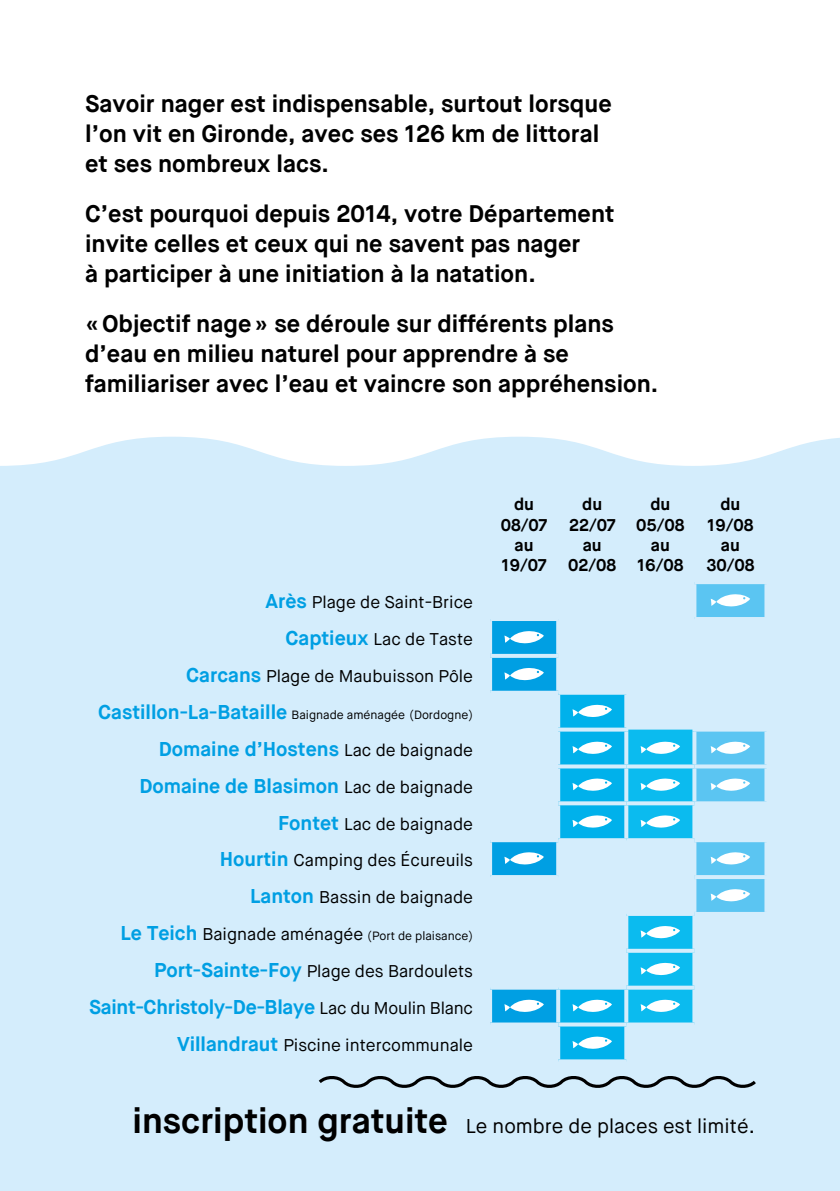
<style>
.page{position:relative;width:840px;height:1191px;background:#fff}
.page>*{position:absolute;margin:0;border:0;box-sizing:border-box;transform-origin:0 0}
.t1{font:700 24px/30px "Maison Neue";color:#000}
.t2{font:700 20px/36.8px "Maison Neue";color:#009fe3;text-align:right}
.t3{font:20px "Maison Neue";color:#000}
.t4{font:17px/36.8px "Maison Neue";color:#000;text-align:right}
.t5{font:700 17px/20.4px "Maison Neue";color:#000;text-align:center}
.t6{font:12px "Maison Neue";color:#000}
.s1{font-weight:700;font-size:20px;color:#009fe3}
.s2{font-weight:400;font-size:17px;color:#000}
.s3{font-size:17px}
.s4{font-weight:700;font-size:35.4px}
</style>
<div class="page">
<div style="left:0;top:437px;width:839px;height:754px;background:#d4edfc"></div>
<hr style="left:85px;top:489px;width:405px;height:4px;background:#d4edfc">
<hr style="left:85px;top:493px;width:4px;height:87px;background:#d4edfc">
<hr style="left:85px;top:580px;width:405px;height:4px;background:#d4edfc">
<hr style="left:85px;top:584px;width:4px;height:33px;background:#d4edfc">
<hr style="left:490px;top:580px;width:68px;height:4px;background:#d4edfc">
<hr style="left:558px;top:580px;width:68px;height:4px;background:#d4edfc">
<hr style="left:626px;top:580px;width:68px;height:4px;background:#d4edfc">
<hr style="left:694px;top:580px;width:74px;height:4px;background:#d4edfc">
<hr style="left:764px;top:584px;width:4px;height:33px;background:#d4edfc">
<hr style="left:85px;top:617px;width:405px;height:4px;background:#d4edfc">
<hr style="left:85px;top:621px;width:4px;height:33px;background:#d4edfc">
<hr style="left:694px;top:617px;width:74px;height:4px;background:#d4edfc">
<hr style="left:764px;top:621px;width:4px;height:33px;background:#d4edfc">
<hr style="left:85px;top:654px;width:405px;height:4px;background:#d4edfc">
<hr style="left:85px;top:658px;width:4px;height:32px;background:#d4edfc">
<hr style="left:694px;top:654px;width:74px;height:4px;background:#d4edfc">
<hr style="left:764px;top:658px;width:4px;height:32px;background:#d4edfc">
<hr style="left:85px;top:690px;width:405px;height:4px;background:#d4edfc">
<hr style="left:85px;top:694px;width:4px;height:33px;background:#d4edfc">
<hr style="left:692px;top:690px;width:76px;height:4px;background:#d4edfc">
<hr style="left:764px;top:694px;width:4px;height:33px;background:#d4edfc">
<hr style="left:85px;top:727px;width:405px;height:4px;background:#d4edfc">
<hr style="left:85px;top:731px;width:4px;height:33px;background:#d4edfc">
<hr style="left:692px;top:727px;width:76px;height:4px;background:#d4edfc">
<hr style="left:764px;top:731px;width:4px;height:33px;background:#d4edfc">
<hr style="left:85px;top:764px;width:407px;height:4px;background:#d4edfc">
<hr style="left:85px;top:768px;width:4px;height:33px;background:#d4edfc">
<hr style="left:694px;top:764px;width:74px;height:4px;background:#d4edfc">
<hr style="left:764px;top:768px;width:4px;height:33px;background:#d4edfc">
<hr style="left:85px;top:801px;width:405px;height:4px;background:#d4edfc">
<hr style="left:85px;top:805px;width:4px;height:33px;background:#d4edfc">
<hr style="left:694px;top:801px;width:74px;height:4px;background:#d4edfc">
<hr style="left:764px;top:805px;width:4px;height:33px;background:#d4edfc">
<hr style="left:85px;top:838px;width:405px;height:4px;background:#d4edfc">
<hr style="left:85px;top:842px;width:4px;height:33px;background:#d4edfc">
<hr style="left:694px;top:838px;width:74px;height:4px;background:#d4edfc">
<hr style="left:764px;top:842px;width:4px;height:33px;background:#d4edfc">
<hr style="left:85px;top:875px;width:405px;height:4px;background:#d4edfc">
<hr style="left:85px;top:879px;width:4px;height:33px;background:#d4edfc">
<hr style="left:694px;top:875px;width:74px;height:4px;background:#d4edfc">
<hr style="left:764px;top:879px;width:4px;height:33px;background:#d4edfc">
<hr style="left:85px;top:912px;width:405px;height:4px;background:#d4edfc">
<hr style="left:85px;top:916px;width:4px;height:32px;background:#d4edfc">
<hr style="left:694px;top:912px;width:74px;height:4px;background:#d4edfc">
<hr style="left:764px;top:916px;width:4px;height:32px;background:#d4edfc">
<hr style="left:85px;top:948px;width:405px;height:4px;background:#d4edfc">
<hr style="left:85px;top:952px;width:4px;height:33px;background:#d4edfc">
<hr style="left:694px;top:948px;width:74px;height:4px;background:#d4edfc">
<hr style="left:764px;top:952px;width:4px;height:33px;background:#d4edfc">
<hr style="left:85px;top:985px;width:405px;height:4px;background:#d4edfc">
<hr style="left:85px;top:989px;width:4px;height:33px;background:#d4edfc">
<hr style="left:694px;top:985px;width:74px;height:4px;background:#d4edfc">
<hr style="left:764px;top:989px;width:4px;height:33px;background:#d4edfc">
<hr style="left:85px;top:1022px;width:405px;height:4px;background:#d4edfc">
<hr style="left:85px;top:1026px;width:4px;height:33px;background:#d4edfc">
<hr style="left:694px;top:1022px;width:74px;height:4px;background:#d4edfc">
<hr style="left:764px;top:1026px;width:4px;height:33px;background:#d4edfc">
<hr style="left:85px;top:1059px;width:405px;height:4px;background:#d4edfc">
<hr style="left:558px;top:1059px;width:68px;height:4px;background:#d4edfc">
<hr style="left:626px;top:1059px;width:68px;height:4px;background:#d4edfc">
<hr style="left:694px;top:1059px;width:74px;height:4px;background:#d4edfc">
<hr style="left:488px;top:768px;width:4px;height:33px;background:#d4edfc">
<hr style="left:488px;top:805px;width:4px;height:33px;background:#d4edfc">
<hr style="left:488px;top:842px;width:4px;height:33px;background:#d4edfc">
<hr style="left:488px;top:879px;width:4px;height:33px;background:#d4edfc">
<hr style="left:488px;top:916px;width:4px;height:32px;background:#d4edfc">
<hr style="left:488px;top:952px;width:4px;height:33px;background:#d4edfc">
<hr style="left:488px;top:989px;width:4px;height:33px;background:#d4edfc">
<hr style="left:488px;top:1026px;width:4px;height:33px;background:#d4edfc">
<hr style="left:490px;top:1059px;width:68px;height:4px;background:#d4edfc">
<hr style="left:488px;top:621px;width:4px;height:33px;background:#d4edfc">
<hr style="left:488px;top:658px;width:4px;height:32px;background:#d4edfc">
<svg style="left:490px;top:582px;width:276px;height:479px;background:#9fddf7"></svg>
<svg style="left:315px;top:1071px;width:444px;height:21px;background:#b1c6d3"></svg>
<p class="t1" style="left:85px;top:89px;width:528px">Savoir nager est indispensable, surtout lorsque l’on vit en Gironde, avec ses 126 km de littoral et ses nombreux lacs.</p>
<p class="t1" style="left:85px;top:199px;width:530px">C’est pourquoi depuis 2014, votre Département invite celles et ceux qui ne savent pas nager<br>à participer à une initiation à la natation.</p>
<p class="t1" style="left:85px;top:309px;width:574px">«Objectif nage» se déroule sur différents plans d’eau en milieu naturel pour apprendre à se familiariser avec l’eau et vaincre son appréhension.</p>
<p class="t4" style="left:186px;top:584px;width:288px"><span class="s1">Arès</span> Plage de Saint-Brice<br><span class="s1">Captieux</span> Lac de Taste<br><span class="s1">Carcans</span> Plage de Maubuisson Pôle</p>
<p class="t6" style="left:98px;top:707px;width:376px"><span class="s1">Castillon-La-Bataille</span> Baignade aménagée (Dordogne)</p>
<p class="t2" style="left:139px;top:730px;width:335px">Domaine d’Hostens <span class="s2">Lac de baignade<br></span>Domaine de Blasimon <span class="s2">Lac de baignade</span></p>
<p class="t4" style="left:220px;top:805px;width:254px"><span class="s1">Fontet</span> Lac de baignade<br><span class="s1">Hourtin</span> Camping des Écureuils<br><span class="s1">Lanton</span> Bassin de baignade</p>
<p class="t6" style="left:120px;top:928px;width:354px"><span class="s1">Le Teich</span> <span class="s3">Baignade aménagée</span> (Port de plaisance)</p>
<p class="t4" style="left:154px;top:952px;width:320px"><span class="s1">Port-Sainte-Foy</span> Plage des Bardoulets</p>
<p class="t2" style="left:89px;top:988px;width:385px">Saint-Christoly-De-Blaye <span class="s2">Lac du Moulin Blanc</span></p>
<p class="t4" style="left:177px;top:1026px;width:297px"><span class="s1">Villandraut</span> Piscine intercommunale</p>
<p class="t5" style="left:500px;top:494px;width:48px">du<br>08/07 au<br>19/07</p>
<p class="t5" style="left:568px;top:494px;width:50px">du<br>22/07 au<br>02/08</p>
<p class="t5" style="left:635px;top:494px;width:50px">du<br>05/08 au<br>16/08</p>
<p class="t5" style="left:706px;top:494px;width:50px">du<br>19/08 au<br>30/08</p>
<p class="t3" style="left:132px;top:1113px;width:623px"><span class="s4">inscription gratuite</span> Le nombre de places est limité.</p>
</div>
